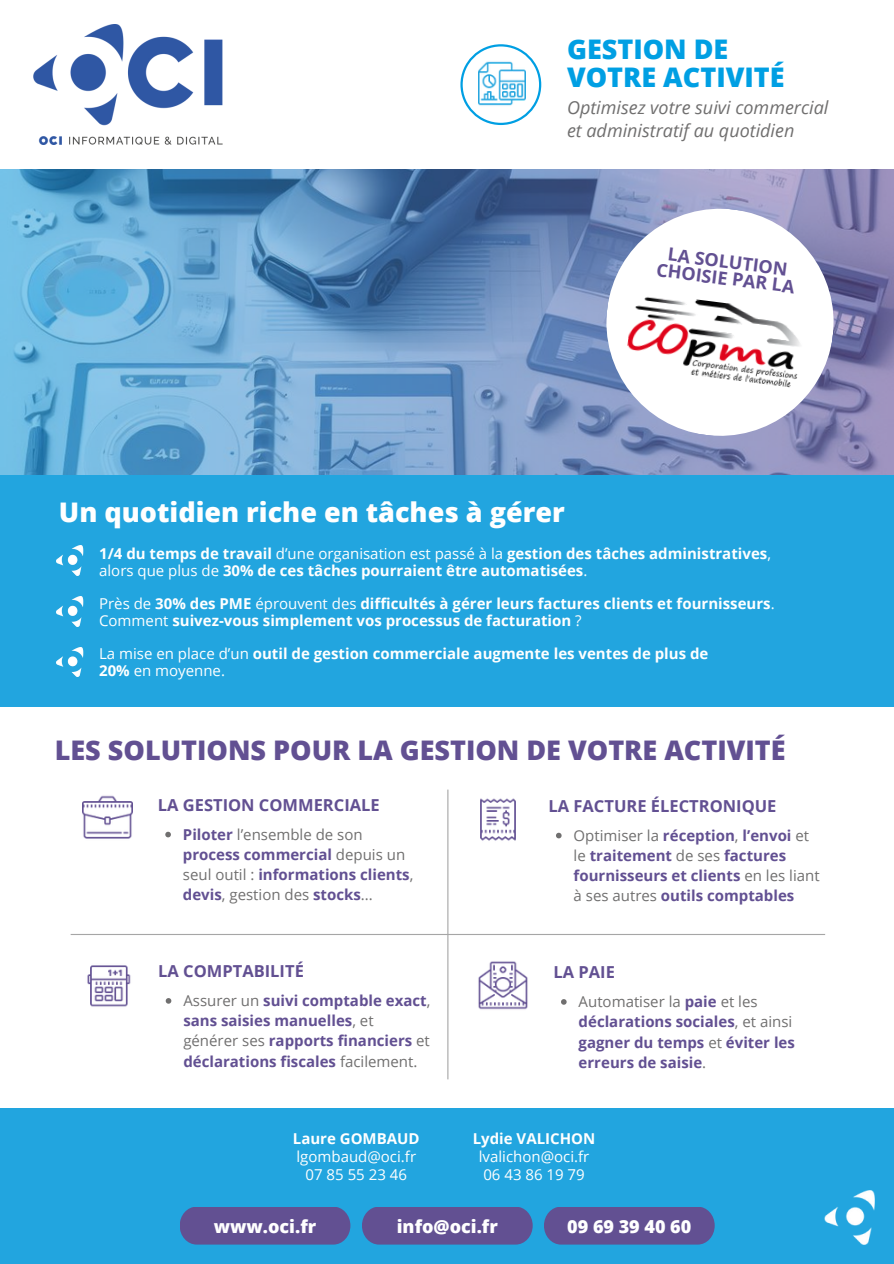
<style>
.page{position:relative;width:894px;height:1264px;background:#fff}
.page>*{position:absolute;margin:0;border:0;box-sizing:border-box;transform-origin:0 0}
.t1{font:800 27px "Open Sans";color:#625092}
.t2{font:800 27px "Open Sans";color:#fff}
.t3{font:800 27px/28.2px "Open Sans";color:#009fe3}
.t4{font:italic 18px/22.5px "Open Sans";color:#706f6f}
.t5{font:800 18px "Open Sans";color:#fff}
.t6{font:700 18px/16.8px "Open Sans";color:#625092;text-align:center}
.t7{font:700 16.5px "Open Sans";color:#625092}
.t8{font:700 15px/20.2px "Open Sans";color:#625092}
.t9{font:700 15px/16.8px "Open Sans";color:#fff}
.t10{font:15px "Open Sans";color:#fff}
.s1{font-weight:400}
.s2{font-weight:400;color:#706f6f}
</style>
<div class="page">
<div style="left:0;top:472px;width:893px;height:234px;background:#22a5df"></div>
<svg style="left:0;top:170px;width:893px;height:305px;background:#6d98c4"></svg>
<img style="left:34px;top:25px;width:189px;height:120px">
<svg style="left:460px;top:44px;width:81px;height:81px"></svg>
<img style="left:57px;top:647px;width:27px;height:29px">
<img style="left:57px;top:545px;width:27px;height:30px">
<img style="left:57px;top:597px;width:27px;height:29px">
<hr style="left:447px;top:789px;width:1px;height:290px;background:#a6a6a6">
<hr style="left:71px;top:933px;width:753px;height:2px;background:#a6a6a6">
<div style="left:0;top:1108px;width:893px;height:155px;background:#22a5df"></div>
<img style="left:82px;top:795px;width:51px;height:44px">
<img style="left:480px;top:798px;width:36px;height:43px">
<img style="left:87px;top:965px;width:44px;height:42px">
<img style="left:478px;top:961px;width:50px;height:49px">
<img style="left:478px;top:60px;width:48px;height:47px">
<svg style="left:165px;top:831px;width:6px;height:6px"></svg>
<svg style="left:556px;top:832px;width:5px;height:6px"></svg>
<svg style="left:166px;top:998px;width:5px;height:5px"></svg>
<svg style="left:561px;top:999px;width:5px;height:5px"></svg>
<svg style="left:599px;top:202px;width:241px;height:241px"></svg>
<img style="left:624px;top:291px;width:182px;height:97px">
<div style="left:180px;top:1206px;width:170px;height:38px;background:#625092;border-radius:18px"></div>
<div style="left:362px;top:1206px;width:170px;height:38px;background:#625092;border-radius:18px"></div>
<div style="left:544px;top:1206px;width:170px;height:38px;background:#625092;border-radius:18px"></div>
<p class="t3" style="left:567px;top:34px;width:219px">GESTION DE<br>VOTRE ACTIVITÉ</p>
<p class="t4" style="left:567px;top:96px;width:263px">Optimisez votre suivi commercial et administratif au quotidien</p>
<p class="t2" style="left:59px;top:493px;width:507px">Un quotidien riche en tâches à gérer</p>
<p class="t6" style="left:659px;top:244px;width:140px;rotate:7deg">LA SOLUTION<br>CHOISIE PAR LA</p>
<p class="t9" style="left:99px;top:545px;width:673px">1/4 du temps de travail <span class="s1">d’une organisation est passé à la</span> gestion des tâches administratives<span class="s1">, alors que plus de</span> 30% de ces tâches pourraient être automatisées<span class="s1">.</span></p>
<p class="t9" style="left:99px;top:595px;width:677px"><span class="s1">Près de</span> 30% des PME <span class="s1">éprouvent des</span> difficultés à gérer leurs factures clients et fournisseurs<span class="s1">.<br>Comment</span> suivez-vous simplement vos processus de facturation <span class="s1">?</span></p>
<p class="t9" style="left:99px;top:644px;width:610px"><span class="s1">La mise en place d’un</span> outil de gestion commerciale augmente les ventes de plus de<br>20% <span class="s1">en moyenne.</span></p>
<p class="t1" style="left:55px;top:730px;width:732px">LES SOLUTIONS POUR LA GESTION DE VOTRE ACTIVITÉ</p>
<p class="t7" style="left:158px;top:793px;width:223px">LA GESTION COMMERCIALE</p>
<p class="t8" style="left:183px;top:823px;width:232px">Piloter <span class="s2">l’ensemble de son </span>process commercial <span class="s2">depuis un seul outil :</span> informations clients<span class="s2">, </span>devis<span class="s2">, gestion des</span> stocks<span class="s2">...</span></p>
<p class="t7" style="left:158px;top:959px;width:147px">LA COMPTABILITÉ</p>
<p class="t8" style="left:183px;top:990px;width:248px"><span class="s2">Assurer un</span> suivi comptable exact<span class="s2">, </span>sans saisies manuelles<span class="s2">, et générer ses</span> rapports financiers <span class="s2">et </span>déclarations fiscales <span class="s2">facilement.</span></p>
<p class="t9" style="left:293px;top:1129px;width:128px">Laure GOMBAUD</p>
<p class="t10" style="left:296px;top:1145px;width:121px">lgombaud@oci.fr</p>
<p class="t10" style="left:305px;top:1163px;width:103px">07 85 55 23 46</p>
<p class="t7" style="left:548px;top:794px;width:229px">LA FACTURE ÉLECTRONIQUE</p>
<p class="t8" style="left:573px;top:824px;width:247px"><span class="s2">Optimiser la</span> réception<span class="s2">,</span> l’envoi <span class="s2">et le</span> traitement <span class="s2">de ses</span> factures fournisseurs et clients <span class="s2">en les liant à ses autres</span> outils comptables</p>
<p class="t7" style="left:553px;top:960px;width:63px">LA PAIE</p>
<p class="t8" style="left:578px;top:991px;width:218px"><span class="s2">Automatiser la</span> paie <span class="s2">et les </span>déclarations sociales<span class="s2">, et ainsi </span>gagner du temps <span class="s2">et</span> éviter les erreurs de saisie<span class="s2">.</span></p>
<p class="t9" style="left:472px;top:1129px;width:124px">Lydie VALICHON</p>
<p class="t10" style="left:478px;top:1145px;width:112px">lvalichon@oci.fr</p>
<p class="t10" style="left:483px;top:1163px;width:103px">06 43 86 19 79</p>
<p class="t5" style="left:214px;top:1213px;width:104px">www.oci.fr</p>
<p class="t5" style="left:396px;top:1213px;width:102px">info@oci.fr</p>
<p class="t5" style="left:567px;top:1213px;width:126px">09 69 39 40 60</p>
</div>
